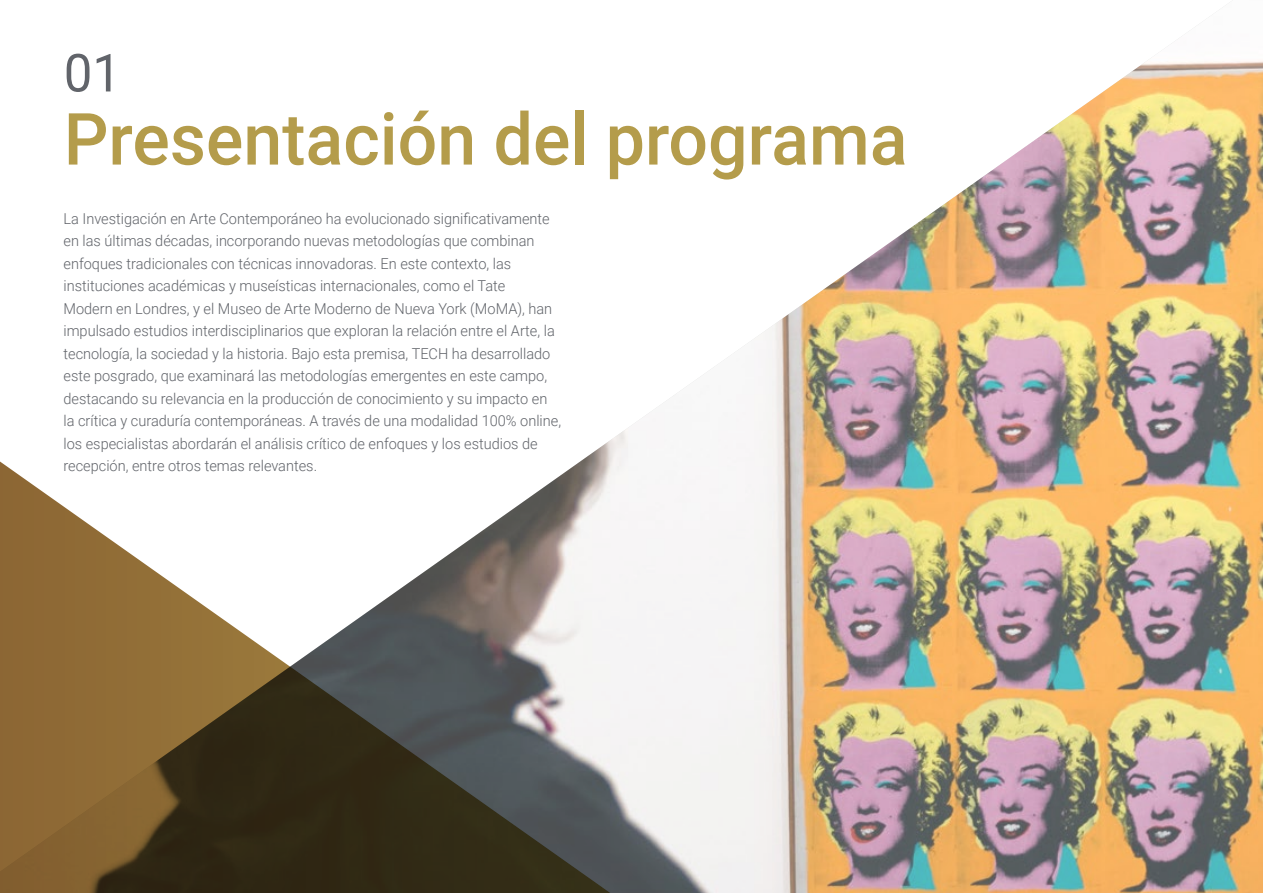
<style>
.page{position:relative;width:1263px;height:893px;background:#fff}
.page>*{position:absolute;margin:0;border:0;box-sizing:border-box;transform-origin:0 0}
.t1{font:500 72px "Roboto";color:#b49c4b}
.t2{font:52.5px "Roboto";color:#61646a}
.t3{font:300 15px/22.5px "Roboto";color:#61646a}
</style>
<div class="page">
<img style="left:602px;top:60px;width:661px;height:833px">
<svg style="left:0;top:446px;width:640px;height:447px"></svg>
<h2 class="t2" style="left:64px;top:36px;width:59px">01</h2>
<h1 class="t1" style="left:64px;top:89px;width:845px">Presentación del programa</h1>
<p class="t3" style="left:63px;top:207px;width:499px">La Investigación en Arte Contemporáneo ha evolucionado significativamente en las últimas décadas, incorporando nuevas metodologías que combinan enfoques tradicionales con técnicas innovadoras. En este contexto, las instituciones académicas y museísticas internacionales, como el Tate<br>Modern en Londres, y el Museo de Arte Moderno de Nueva York (MoMA), han impulsado estudios interdisciplinarios que exploran la relación entre el Arte, la tecnología, la sociedad y la historia. Bajo esta premisa, TECH ha desarrollado este posgrado, que examinará las metodologías emergentes en este campo, destacando su relevancia en la producción de conocimiento y su impacto en la crítica y curaduría contemporáneas. A través de una modalidad 100% online, los especialistas abordarán el análisis crítico de enfoques y los estudios de recepción, entre otros temas relevantes.</p>
</div>
